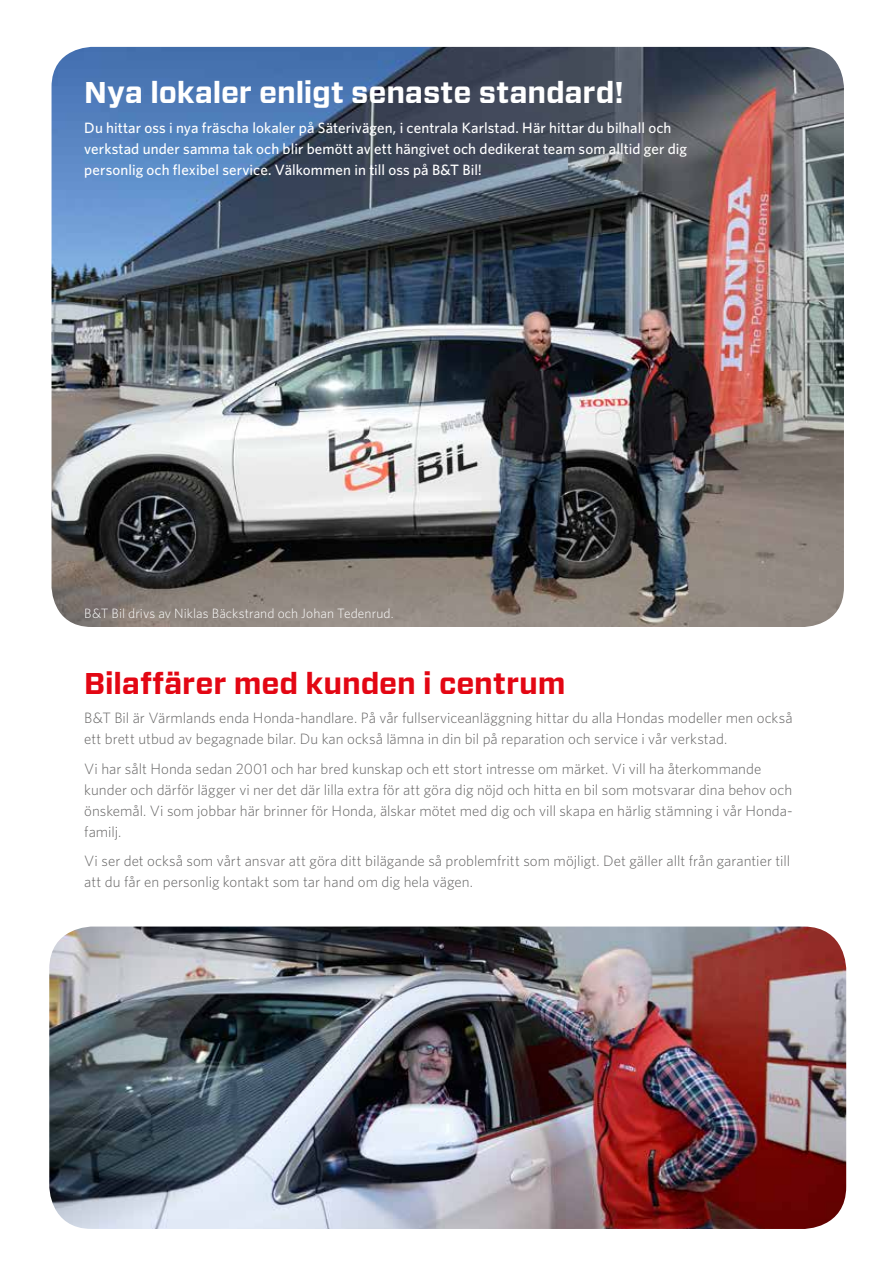
<style>
.page{position:relative;width:893px;height:1263px;background:#fff}
.page>*{position:absolute;margin:0;border:0;box-sizing:border-box;transform-origin:0 0}
.t1{font:700 30px "Forza";letter-spacing:-.005em;color:#fff}
.t2{font:700 30px "Forza";letter-spacing:-.005em;color:#e30613}
.t3{font:300 15px/21px "Whitney";color:#646363}
.t4{font:500 15px/21px "Whitney";letter-spacing:.005em;color:#fff}
.t5{font:300 13.5px "Whitney";letter-spacing:.005em;color:#fff}
</style>
<div class="page">
<img style="left:52px;top:47px;width:791px;height:579px">
<div style="left:47px;top:42px;width:801px;height:589px;border:4px solid #fff;border-radius:43px"></div>
<img style="left:49px;top:926px;width:797px;height:303px">
<h1 class="t1" style="left:84px;top:73px;width:541px">Nya lokaler enligt senaste standard!</h1>
<p class="t4" style="left:84px;top:117px;width:604px">Du hittar oss i nya fräscha lokaler på Säterivägen, i centrala Karlstad. Här hittar du bilhall och verkstad under samma tak och blir bemött av ett hängivet och dedikerat team som alltid ger dig personlig och flexibel service. Välkommen in till oss på B&amp;T Bil!</p>
<p class="t5" style="left:84px;top:604px;width:311px">B&amp;T Bil drivs av Niklas Bäckstrand och Johan Tedenrud.</p>
<h1 class="t2" style="left:84px;top:663px;width:483px">Bilaffärer med kunden i centrum</h1>
<p class="t3" style="left:84px;top:707px;width:710px">B&amp;T Bil är Värmlands enda Honda-handlare. På vår fullserviceanläggning hittar du alla Hondas modeller men också ett brett utbud av begagnade bilar. Du kan också lämna in din bil på reparation och service i vår verkstad.</p>
<p class="t3" style="left:84px;top:758px;width:710px">Vi har sålt Honda sedan 2001 och har bred kunskap och ett stort intresse om märket. Vi vill ha återkommande kunder och därför lägger vi ner det där lilla extra för att göra dig nöjd och hitta en bil som motsvarar dina behov och önskemål. Vi som jobbar här brinner för Honda, älskar mötet med dig och vill skapa en härlig stämning i vår Honda&shy;familj.</p>
<p class="t3" style="left:84px;top:850px;width:707px">Vi ser det också som vårt ansvar att göra ditt bilägande så problemfritt som möjligt. Det gäller allt från garantier till att du får en personlig kontakt som tar hand om dig hela vägen.</p>
</div>
